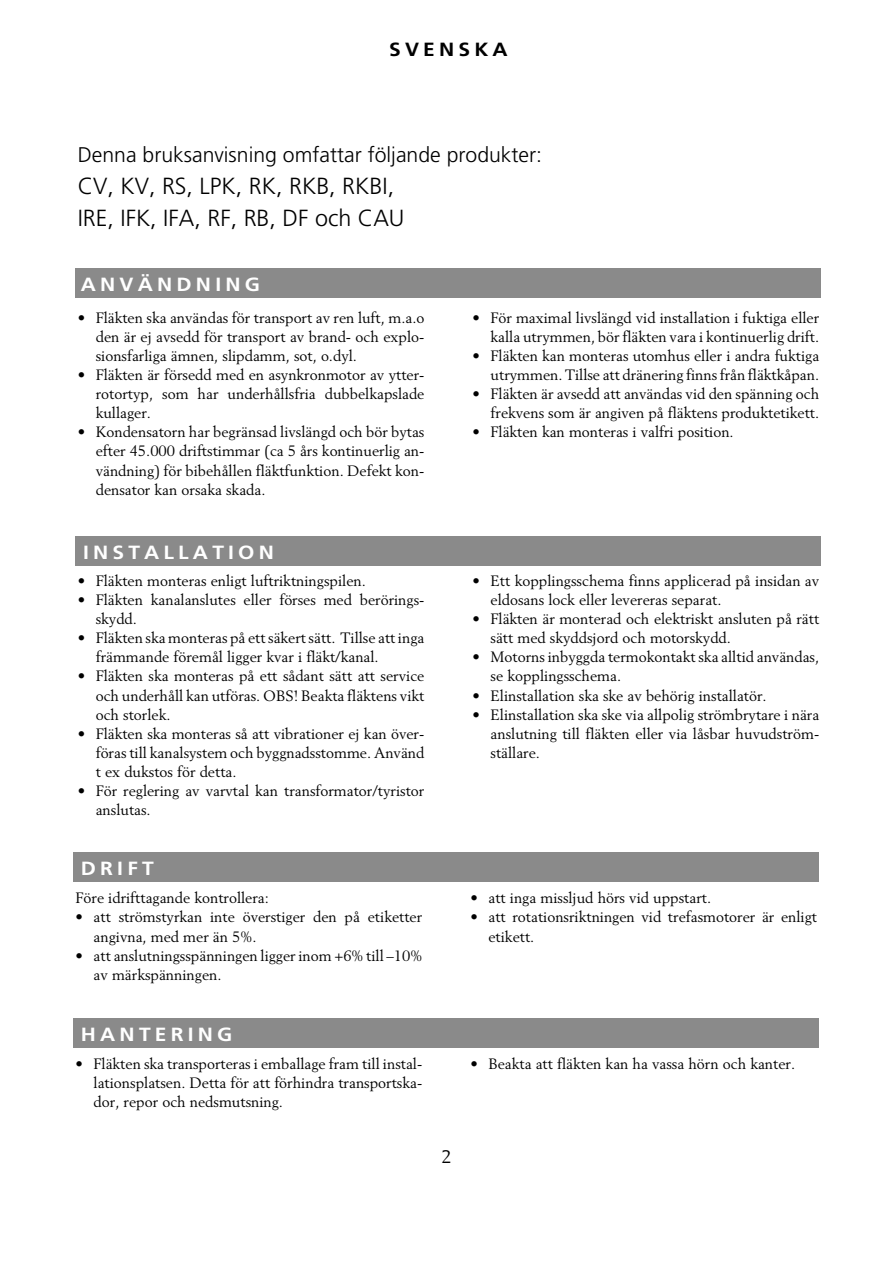
<style>
.page{position:relative;width:893px;height:1263px;background:#fff}
.page>*{position:absolute;margin:0;border:0;box-sizing:border-box;transform-origin:0 0}
.t1{font:300 23.4px/31.8px "Frutiger LT Std";color:#000}
.t2{font:300 21.15px "Frutiger LT Std";color:#000}
.t3{font:700 19.05px "Frutiger LT Std";letter-spacing:.2em;color:#fff;scale:1.1 1}
.t4{font:700 19.05px "Frutiger LT Std";letter-spacing:.2em;color:#000;scale:1.1 1}
.t5{font:18px "Berling LT Std";color:#000}
.t6{font:14.85px/19px "Berling LT Std";color:#000}
</style>
<div class="page">
<div style="left:76px;top:536px;width:745px;height:29px;background:#8a8a8a"></div>
<div style="left:76px;top:269px;width:745px;height:29px;background:#8a8a8a"></div>
<div style="left:73px;top:852px;width:746px;height:29px;background:#8a8a8a"></div>
<div style="left:73px;top:1018px;width:746px;height:29px;background:#8a8a8a"></div>
<p class="t4" style="left:389px;top:39px;width:109px">SVENSKA</p>
<h2 class="t2" style="left:78px;top:146px;width:466px">Denna bruksanvisning omfattar följande produkter:</h2>
<h1 class="t1" style="left:78px;top:171px;width:328px">CV, KV, RS, LPK, RK, RKB, RKBI,<br>IRE, IFK, IFA, RF, RB, DF och CAU</h1>
<p class="t3" style="left:81px;top:273px;width:164px">ANVÄNDNING</p>
<p class="t6" style="left:96px;top:309px;width:330px;text-align:justify;text-indent:-18px">• Fläkten ska användas för transport av ren luft, m.a.o den är ej avsedd för transport av brand- och explo&shy;sionsfarliga ämnen, slipdamm, sot, o.dyl.</p>
<p class="t6" style="left:96px;top:367px;width:330px;text-align:justify;text-indent:-18px">• Fläkten är försedd med en asynkronmotor av ytter&shy;rotortyp, som har underhållsfria dubbelkapslade kullager.</p>
<p class="t6" style="left:96px;top:424px;width:330px;text-align:justify;text-indent:-18px">• Kondensatorn har begränsad livslängd och bör bytas efter 45.000 driftstimmar (ca 5 års kontinuerlig an&shy;vändning) för bibehållen fläktfunktion. Defekt kon&shy;densator kan orsaka skada.</p>
<p class="t3" style="left:83px;top:541px;width:175px">INSTALLATION</p>
<p class="t6" style="left:78px;top:572px;width:290px">• Fläkten monteras enligt luftriktningspilen.</p>
<p class="t6" style="left:96px;top:592px;width:330px;text-indent:-18px">• Fläkten kanalanslutes eller förses med berörings&shy;skydd.</p>
<p class="t6" style="left:96px;top:630px;width:330px;text-indent:-18px">• Fläkten ska monteras på ett säkert sätt. Tillse att inga främmande föremål ligger kvar i fläkt/kanal.</p>
<p class="t6" style="left:96px;top:668px;width:330px;text-align:justify;text-indent:-18px">• Fläkten ska monteras på ett sådant sätt att service och underhåll kan utföras. OBS! Beakta fläktens vikt och storlek.</p>
<p class="t6" style="left:96px;top:725px;width:330px;text-align:justify;text-indent:-18px">• Fläkten ska monteras så att vibrationer ej kan över&shy;föras till kanalsystem och byggnadsstomme. Använd t ex dukstos för detta.</p>
<p class="t6" style="left:96px;top:783px;width:330px;text-indent:-18px">• För reglering av varvtal kan transformator/tyristor anslutas.</p>
<p class="t3" style="left:81px;top:857px;width:68px">DRIFT</p>
<p class="t6" style="left:76px;top:890px;width:195px">Före idrifttagande kontrollera:</p>
<p class="t6" style="left:94px;top:909px;width:330px;text-indent:-18px">• att strömstyrkan inte överstiger den på etiketter angivna, med mer än 5%.</p>
<p class="t6" style="left:94px;top:947px;width:330px;text-indent:-18px">• att anslutningsspänningen ligger inom +6% till –10% av märkspänningen.</p>
<p class="t6" style="left:472px;top:309px;width:348px;text-align:right">• För maximal livslängd vid installation i fuktiga eller kalla utrymmen, bör fläkten vara i kontinuerlig drift.</p>
<p class="t6" style="left:472px;top:347px;width:348px;text-align:right">• Fläkten kan monteras utomhus eller i andra fuktiga utrymmen. Tillse att dränering finns från fläktkåpan.</p>
<p class="t6" style="left:472px;top:386px;width:348px;text-align:right">• Fläkten är avsedd att användas vid den spänning och frekvens som är angiven på fläktens produktetikett.</p>
<p class="t6" style="left:472px;top:424px;width:263px">• Fläkten kan monteras i valfri position.</p>
<p class="t6" style="left:490px;top:572px;width:330px;text-indent:-18px">• Ett kopplingsschema finns applicerad på insidan av eldosans lock eller levereras separat.</p>
<p class="t6" style="left:490px;top:611px;width:330px;text-indent:-18px">• Fläkten är monterad och elektriskt ansluten på rätt sätt med skyddsjord och motorskydd.</p>
<p class="t6" style="left:490px;top:649px;width:330px;text-indent:-18px">• Motorns inbyggda termokontakt ska alltid användas, se kopplingsschema.</p>
<p class="t6" style="left:472px;top:687px;width:296px">• Elinstallation ska ske av behörig installatör.</p>
<p class="t6" style="left:490px;top:706px;width:330px;text-align:justify;text-indent:-18px">• Elinstallation ska ske via allpolig strömbrytare i nära anslutning till fläkten eller via låsbar huvudström&shy;ställare.</p>
<p class="t6" style="left:470px;top:890px;width:242px">• att inga missljud hörs vid uppstart.</p>
<p class="t6" style="left:488px;top:909px;width:330px;text-indent:-18px">• att rotationsriktningen vid trefasmotorer är enligt etikett.</p>
<p class="t3" style="left:81px;top:1023px;width:139px">HANTERING</p>
<p class="t6" style="left:94px;top:1055px;width:330px;text-align:justify;text-indent:-18px">• Fläkten ska transporteras i emballage fram till instal&shy;lationsplatsen. Detta för att förhindra transportska&shy;dor, repor och nedsmutsning.</p>
<p class="t6" style="left:470px;top:1055px;width:326px">• Beakta att fläkten kan ha vassa hörn och kanter.</p>
<p class="t5" style="left:441px;top:1149px;width:12px">2</p>
</div>
